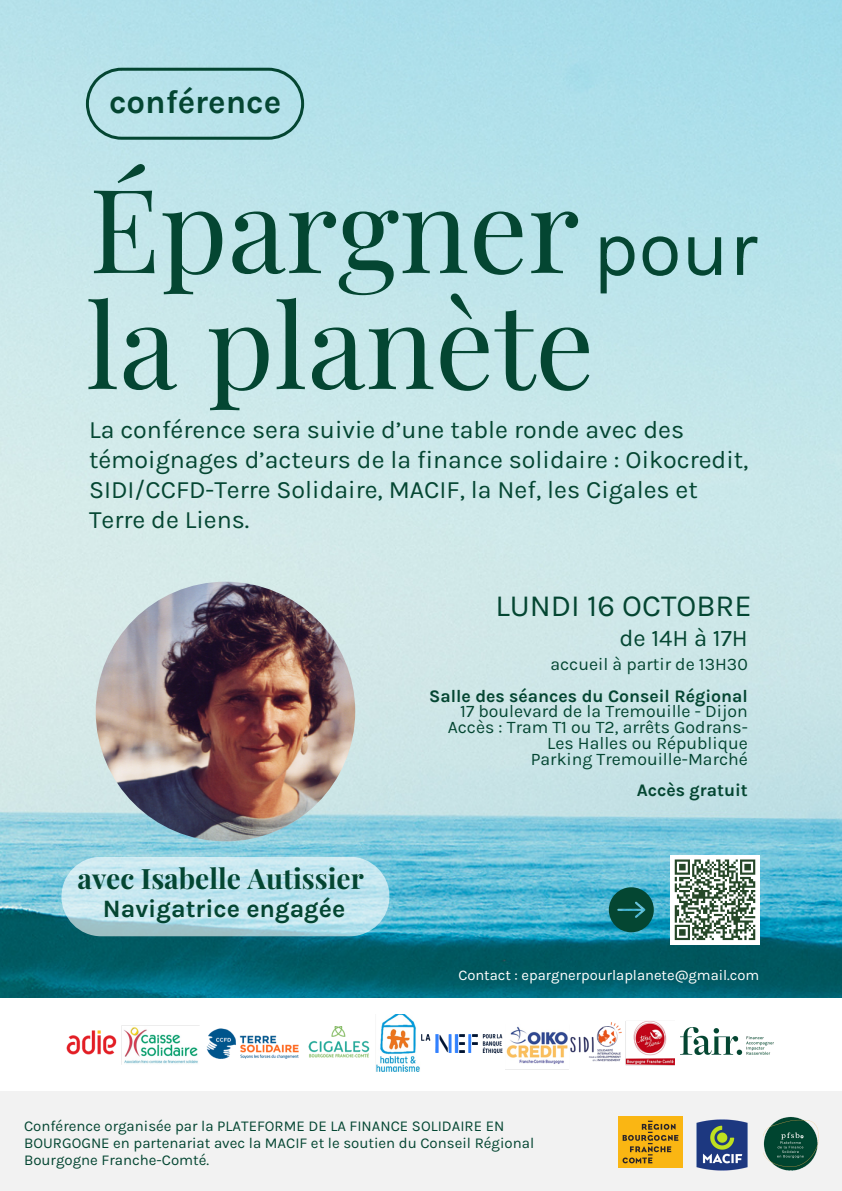
<style>
.page{position:relative;width:842px;height:1191px;background:#fff}
.page>*{position:absolute;margin:0;border:0;box-sizing:border-box;transform-origin:0 0}
.t1{font:116.6px "Playfair Display";color:#044632}
.t2{font:78.6px "Karla";color:#044632}
.t3{font:700 33px "Karla";color:#044632}
.t4{font:30.8px "Karla";color:#044632}
.t5{font:700 28px "Playfair Display";color:#044632}
.t6{font:25px/30px "Karla";color:#044632}
.t7{font:700 25px "Karla";color:#044632}
.t8{font:23.8px "Karla";color:#044632}
.t9{font:17.6px/15.7px "Karla";color:#044632;text-align:right}
.t10{font:700 17.6px "Karla";color:#044632}
.t11{font:15px/17.2px "Karla";color:#044632}
.t12{font:14.7px "Karla";color:#fff}
</style>
<div class="page">
<img style="left:0;top:0;width:842px;height:998px">
<svg style="left:86px;top:68px;width:218px;height:72px;background:#a6d3d8"></svg>
<div style="left:0;top:1090px;width:842px;height:100px;background:#f2f2f2"></div>
<img style="left:696px;top:1119px;width:52px;height:52px">
<img style="left:618px;top:1116px;width:65px;height:51px">
<img style="left:763px;top:1117px;width:56px;height:54px">
<div style="left:0;top:998px;width:842px;height:93px;background:#fff"></div>
<img style="left:66px;top:1014px;width:609px;height:57px">
<img style="left:681px;top:1027px;width:93px;height:27px">
<img style="left:96px;top:581px;width:259px;height:260px;border-radius:50%">
<svg style="left:61px;top:856px;width:328px;height:80px;background:#bfe2eb"></svg>
<svg style="left:609px;top:887px;width:45px;height:45px;background:#11605a"></svg>
<div style="left:670px;top:855px;width:90px;height:89px;background:#fff"></div>
<svg style="left:674px;top:859px;width:82px;height:82px"></svg>
<p class="t3" style="left:109px;top:83px;width:174px">conférence</p>
<p class="t1" style="left:89px;top:147px;width:492px">Épargner</p>
<p class="t1" style="left:86px;top:263px;width:510px">la planète</p>
<p class="t2" style="left:593px;top:203px;width:166px">pour</p>
<p class="t6" style="left:89px;top:414px;width:661px">La conférence sera suivie d’une table ronde avec des témoignages d’acteurs de la finance solidaire : Oikocredit, SIDI/CCFD-Terre Solidaire, MACIF, la Nef, les Cigales et Terre de Liens.</p>
<p class="t5" style="left:77px;top:858px;width:288px">avec Isabelle Autissier</p>
<p class="t7" style="left:103px;top:894px;width:244px">Navigatrice engagée</p>
<p class="t4" style="left:495px;top:587px;width:258px">LUNDI 16 OCTOBRE</p>
<p class="t8" style="left:619px;top:624px;width:130px">de 14H à 17H</p>
<p class="t9" style="left:550px;top:656px;width:199px">accueil à partir de 13H30</p>
<p class="t10" style="left:429px;top:685px;width:320px">Salle des séances du Conseil Régional</p>
<p class="t9" style="left:460px;top:703px;width:289px">17 boulevard de la Tremouille - Dijon</p>
<p class="t9" style="left:448px;top:719px;width:302px">Accès : Tram T1 ou T2, arrêts Godrans-<br>Les Halles ou République</p>
<p class="t9" style="left:531px;top:751px;width:218px">Parking Tremouille-Marché</p>
<p class="t10" style="left:637px;top:780px;width:113px">Accès gratuit</p>
<p class="t12" style="left:458px;top:966px;width:302px">Contact : epargnerpourlaplanete@gmail.com</p>
<p class="t11" style="left:24px;top:1117px;width:512px">Conférence organisée par la PLATEFORME DE LA FINANCE SOLIDAIRE EN<br>BOURGOGNE en partenariat avec la MACIF et le soutien du Conseil Régional<br>Bourgogne Franche-Comté.</p>
</div>
